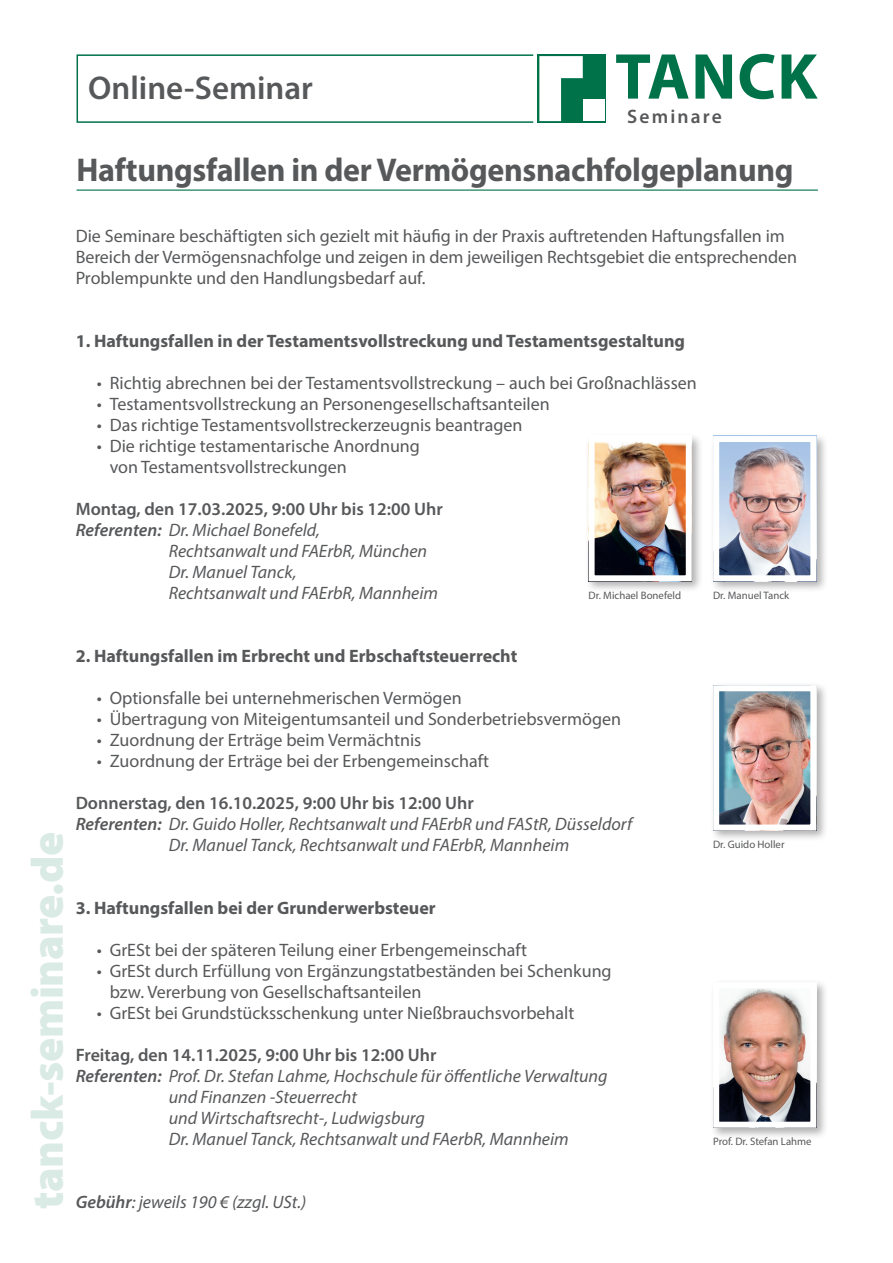
<style>
.page{position:relative;width:893px;height:1263px;background:#fff}
.page>*{position:absolute;margin:0;border:0;box-sizing:border-box;transform-origin:0 0}
.t1{font:900 45px "Myriad Pro";letter-spacing:-.01em;color:#daeae4}
.t2{font:700 33px "Myriad Pro";letter-spacing:-.01em;color:#57585a}
.t3{font:600 33px "Myriad Pro";color:#57585a}
.t4{font:600 19.5px "Myriad Pro";letter-spacing:.11em;color:#57585a}
.t5{font:18px/21px "Myriad Pro";color:#57585a}
.t6{font:italic 18px "Myriad Pro";color:#57585a}
.t7{font:700 18px "Myriad Pro";color:#57585a}
.t8{font:600 18px "Myriad Pro";color:#57585a}
.t9{font:10.8px "Myriad Pro";color:#57585a}
.s1{font-weight:600}
</style>
<div class="page">
<div style="left:77px;top:54px;width:457px;height:69px;border:2px solid #007249"></div>
<div style="left:538px;top:54px;width:68px;height:69px;background:#007249"></div>
<div style="left:583px;top:99px;width:21px;height:22px;background:#fff"></div>
<svg style="left:539px;top:56px;width:44px;height:65px"></svg>
<svg style="left:616px;top:54px;width:202px;height:45px"></svg>
<hr style="left:77px;top:190px;width:741px;height:1px;background:#007249">
<div style="left:710px;top:432px;width:118px;height:161px;background:#231f20;opacity:.35"></div>
<img style="left:720px;top:443px;width:89px;height:131px">
<div style="left:713px;top:436px;width:103px;height:145px;border:6px solid #fff"></div>
<div style="left:710px;top:682px;width:118px;height:160px;background:#231f20;opacity:.35"></div>
<img style="left:720px;top:692px;width:89px;height:132px">
<div style="left:713px;top:685px;width:103px;height:146px;border:6px solid #fff"></div>
<div style="left:710px;top:979px;width:118px;height:160px;background:#231f20;opacity:.35"></div>
<img style="left:720px;top:989px;width:89px;height:132px">
<div style="left:713px;top:982px;width:103px;height:146px;border:6px solid #fff"></div>
<div style="left:585px;top:432px;width:118px;height:161px;background:#231f20;opacity:.35"></div>
<img style="left:595px;top:443px;width:90px;height:131px">
<div style="left:588px;top:436px;width:104px;height:145px;border:6px solid #fff"></div>
<h2 class="t3" style="left:88px;top:67px;width:226px">Online-Seminar</h2>
<p class="t4" style="left:627px;top:104px;width:96px">Seminare</p>
<h2 class="t2" style="left:77px;top:148px;width:718px">Haftungsfallen in der Vermögensnachfolgeplanung</h2>
<p class="t5" style="left:76px;top:225px;width:723px">Die Seminare beschäftigten sich gezielt mit häufig in der Praxis auftretenden Haftungsfallen im<br>Bereich der Vermögensnachfolge und zeigen in dem jeweiligen Rechtsgebiet die entsprechenden<br>Problempunkte und den Handlungsbedarf auf.</p>
<p class="t7" style="left:76px;top:329px;width:611px">1. Haftungsfallen in der Testamentsvollstreckung und Testamentsgestaltung</p>
<p class="t5" style="left:97px;top:372px;width:601px">• Richtig abrechnen bei der Testamentsvollstreckung – auch bei Großnachlässen</p>
<p class="t5" style="left:97px;top:393px;width:454px">• Testamentsvollstreckung an Personengesellschaftsanteilen</p>
<p class="t5" style="left:97px;top:414px;width:427px">• Das richtige Testamentsvollstreckerzeugnis beantragen</p>
<p class="t5" style="left:110px;top:435px;width:312px;text-indent:-13px">• Die richtige testamentarische Anordnung von Testamentsvollstreckungen</p>
<p class="t8" style="left:76px;top:497px;width:369px">Montag, den 17.03.2025, 9:00 Uhr bis 12:00 Uhr</p>
<p class="t6" style="left:76px;top:519px;width:246px"><span class="s1">Referenten:</span> Dr. Michael Bonefeld,</p>
<p class="t6" style="left:169px;top:540px;width:260px">Rechtsanwalt und FAErbR, München</p>
<p class="t6" style="left:169px;top:561px;width:129px">Dr. Manuel Tanck,</p>
<p class="t6" style="left:169px;top:582px;width:271px">Rechtsanwalt und FAErbR, Mannheim</p>
<p class="t9" style="left:588px;top:589px;width:94px">Dr. Michael Bonefeld</p>
<p class="t9" style="left:713px;top:589px;width:78px">Dr. Manuel Tanck</p>
<h1 class="t1" style="left:18px;top:1209px;width:378px;rotate:-90deg">tanck-seminare.de</h1>
<p class="t7" style="left:76px;top:644px;width:443px">2. Haftungsfallen im Erbrecht und Erbschaftsteuerrecht</p>
<p class="t5" style="left:97px;top:687px;width:366px">• Optionsfalle bei unternehmerischen Vermögen</p>
<p class="t5" style="left:97px;top:708px;width:526px">• Übertragung von Miteigentumsanteil und Sonderbetriebsvermögen</p>
<p class="t5" style="left:97px;top:729px;width:326px">• Zuordnung der Erträge beim Vermächtnis</p>
<p class="t5" style="left:97px;top:750px;width:394px">• Zuordnung der Erträge bei der Erbengemeinschaft</p>
<p class="t8" style="left:76px;top:791px;width:400px">Donnerstag, den 16.10.2025, 9:00 Uhr bis 12:00 Uhr</p>
<p class="t6" style="left:76px;top:813px;width:558px"><span class="s1">Referenten:</span> Dr. Guido Holler, Rechtsanwalt und FAErbR und FAStR, Düsseldorf</p>
<p class="t6" style="left:169px;top:834px;width:402px">Dr. Manuel Tanck, Rechtsanwalt und FAErbR, Mannheim</p>
<p class="t7" style="left:76px;top:896px;width:362px">3. Haftungsfallen bei der Grunderwerbsteuer</p>
<p class="t5" style="left:97px;top:939px;width:432px">• GrESt bei der späteren Teilung einer Erbengemeinschaft</p>
<p class="t5" style="left:110px;top:960px;width:503px;text-indent:-13px">• GrESt durch Erfüllung von Ergänzungstatbeständen bei Schenkung bzw. Vererbung von Gesellschaftsanteilen</p>
<p class="t5" style="left:97px;top:1002px;width:479px">• GrESt bei Grundstücksschenkung unter Nießbrauchsvorbehalt</p>
<p class="t8" style="left:76px;top:1043px;width:362px">Freitag, den 14.11.2025, 9:00 Uhr bis 12:00 Uhr</p>
<p class="t6" style="left:76px;top:1065px;width:533px"><span class="s1">Referenten:</span> Prof. Dr. Stefan Lahme, Hochschule für öffentliche Verwaltung</p>
<p class="t6" style="left:169px;top:1086px;width:190px">und Finanzen -Steuerrecht</p>
<p class="t6" style="left:169px;top:1107px;width:258px">und Wirtschaftsrecht-, Ludwigsburg</p>
<p class="t6" style="left:169px;top:1128px;width:402px">Dr. Manuel Tanck, Rechtsanwalt und FAerbR, Mannheim</p>
<p class="t6" style="left:76px;top:1191px;width:232px"><span class="s1">Gebühr</span>: jeweils 190 € (zzgl. USt.)</p>
<p class="t9" style="left:713px;top:838px;width:73px">Dr. Guido Holler</p>
<p class="t9" style="left:713px;top:1135px;width:100px">Prof. Dr. Stefan Lahme</p>
</div>
